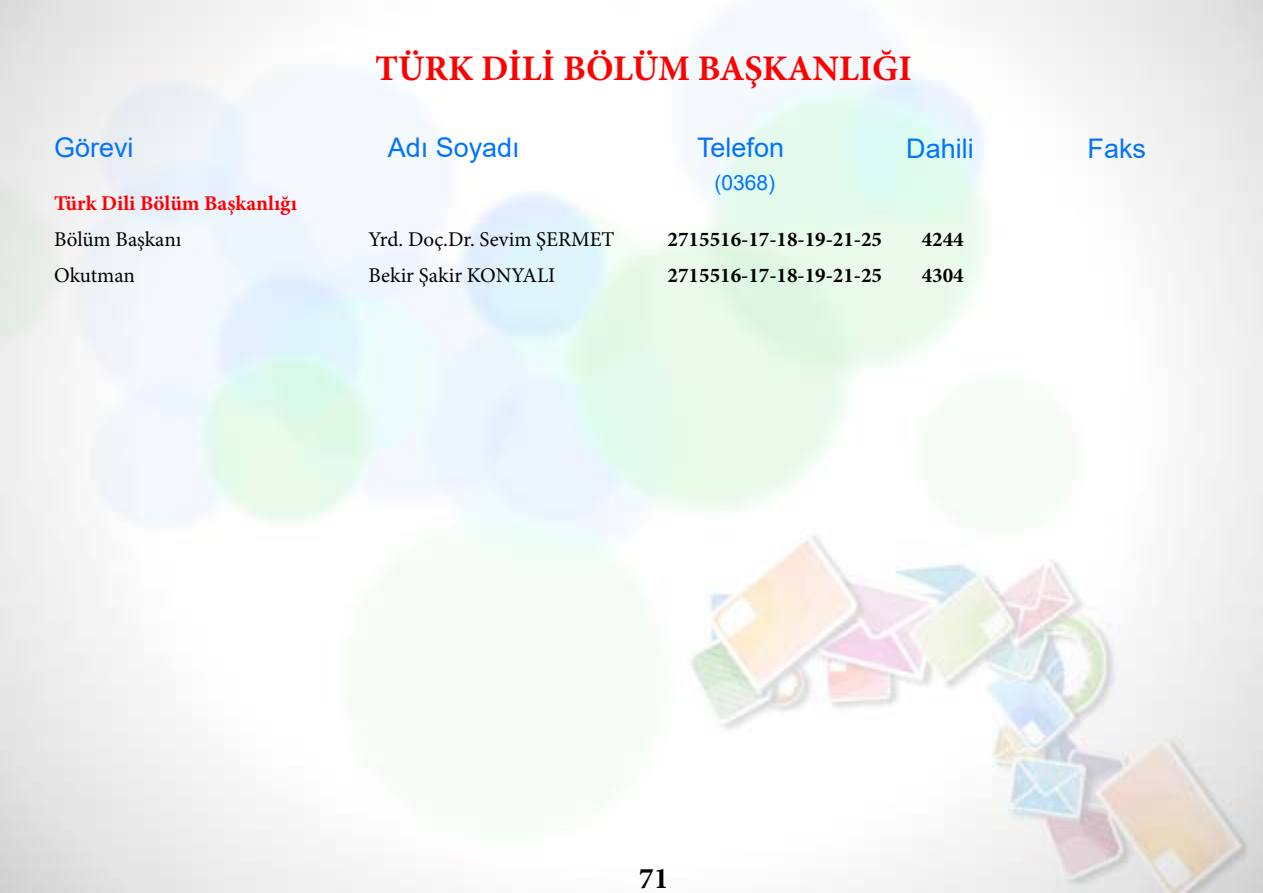
<style>
.page{position:relative;width:1263px;height:893px;background:#fff}
.page>*{position:absolute;margin:0;border:0;box-sizing:border-box;transform-origin:0 0}
.t1{font:700 36px "Minion Pro";color:#f00}
.t2{font:700 30px "Minion Pro";color:#000}
.t3{font:27px "Arial";color:#0073ff}
.t4{font:21px/36px "Minion Pro";color:#000}
.t5{font:700 21px/36px "Minion Pro";color:#000}
.t6{font:700 21px "Minion Pro";color:#f00}
.t7{font:21px "Arial";color:#0073ff}
</style>
<div class="page">
<h1 class="t1" style="left:375px;top:43px;width:538px">TÜRK DİLİ BÖLÜM BAŞKANLIĞI</h1>
<p class="t3" style="left:54px;top:129px;width:81px">Görevi</p>
<p class="t3" style="left:388px;top:129px;width:134px">Adı Soyadı</p>
<p class="t3" style="left:697px;top:129px;width:89px">Telefon</p>
<p class="t7" style="left:714px;top:168px;width:62px">(0368)</p>
<p class="t3" style="left:906px;top:130px;width:69px">Dahili</p>
<p class="t3" style="left:1087px;top:130px;width:60px">Faks</p>
<p class="t6" style="left:54px;top:188px;width:244px">Türk Dili Bölüm Başkanlığı</p>
<p class="t4" style="left:54px;top:221px;width:129px">Bölüm Başkanı<br>Okutman</p>
<p class="t4" style="left:369px;top:221px;width:247px">Yrd. Doç.Dr. Sevim ŞERMET<br>Bekir Şakir KONYALI</p>
<p class="t5" style="left:668px;top:221px;width:216px">2715516-17-18-19-21-25<br>2715516-17-18-19-21-25</p>
<p class="t5" style="left:922px;top:221px;width:43px">4244<br>4304</p>
<h2 class="t2" style="left:639px;top:857px;width:31px">71</h2>
</div>
